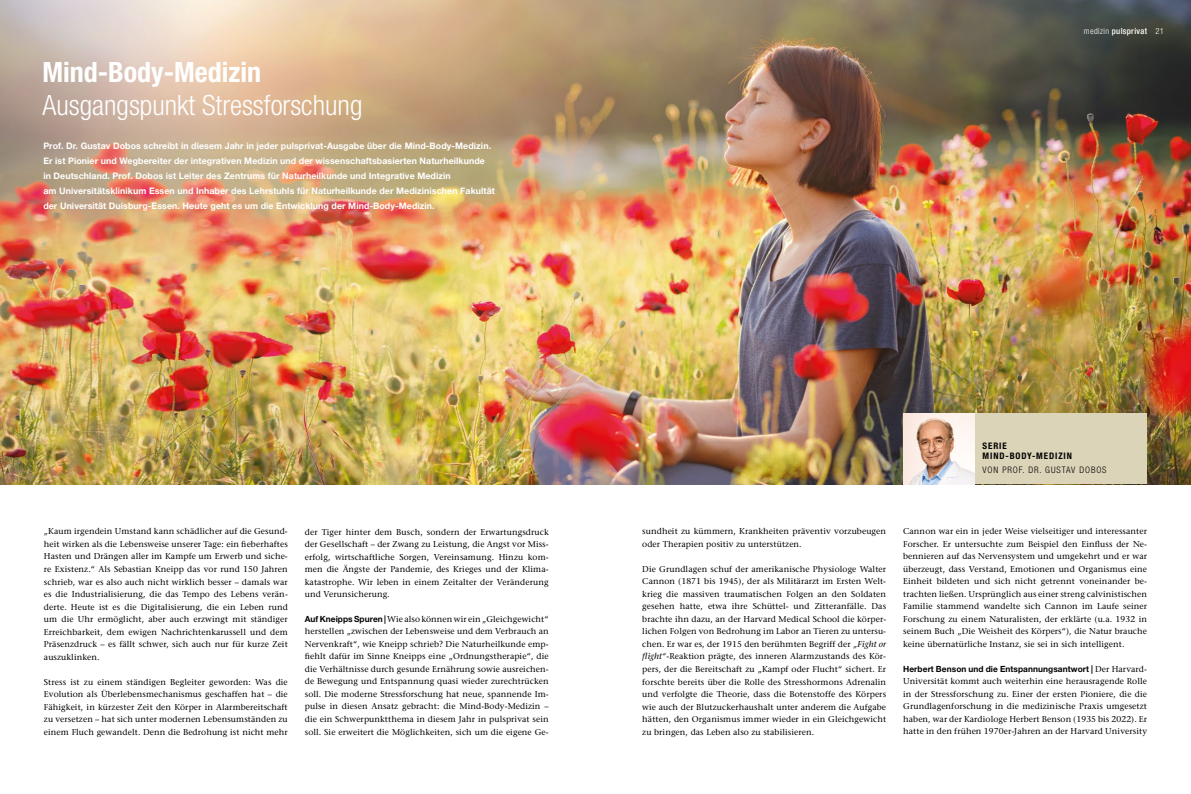
<style>
.page{position:relative;width:1191px;height:794px;background:#fff}
.page>*{position:absolute;margin:0;border:0;box-sizing:border-box;transform-origin:0 0}
.t1{font:300 condensed 28px "Helvetica Neue";color:#fff}
.t2{font:700 condensed 28px "Helvetica Neue";color:#fff}
.t3{font:700 9px/15px "Helvetica Neue";letter-spacing:.01em;color:#fff}
.t4{font:700 condensed 9px/10.8px "Helvetica Neue";color:#000}
.t5{font:300 condensed 9px "Helvetica Neue";letter-spacing:.1em;color:#000}
.t6{font:8.5px/12.5px "Stone Serif";letter-spacing:.01em;color:#000;text-align:justify}
.t7{font:700 8.5px "Helvetica Neue";letter-spacing:.01em;color:#000}
.t8{font:500 condensed 8.5px "Helvetica Neue";letter-spacing:.04em;color:#fff}
.s1{font-family:"Helvetica Neue";font-weight:700}
.s2{font-weight:300}
.s3{font-style:italic}
.s4{font-family:"Stone Serif";font-weight:400}
</style>
<div class="page">
<img style="left:0;top:0;width:1191px;height:484px">
<div style="left:974px;top:413px;width:173px;height:71px;background:#dbd4b8"></div>
<img style="left:903px;top:413px;width:71px;height:71px">
<h1 class="t2" style="left:42px;top:55px;width:220px">Mind-Body-Medizin</h1>
<h1 class="t1" style="left:42px;top:89px;width:321px">Ausgangspunkt Stressforschung</h1>
<p class="t3" style="left:43px;top:138px;width:453px">Prof. Dr. Gustav Dobos schreibt in diesem Jahr in jeder pulsprivat-Ausgabe über die Mind-Body-Medizin.<br>Er ist Pionier und Wegbereiter der integrativen Medizin und der wissenschaftsbasierten Naturheilkunde<br>in Deutschland. Prof. Dobos ist Leiter des Zentrums für Naturheilkunde und Integrative Medizin<br>am Universitätsklinikum Essen und Inhaber des Lehrstuhls für Naturheilkunde der Medizinischen Fakultät der Universität Duisburg-Essen. Heute geht es um die Entwicklung der Mind-Body-Medizin.</p>
<p class="t6" style="left:44px;top:525px;width:245px">„Kaum irgendein Umstand kann schädlicher auf die Gesund&shy;heit wirken als die Lebensweise unserer Tage: ein fieberhaftes Hasten und Drängen aller im Kampfe um Erwerb und siche&shy;re Existenz.“ Als Sebastian Kneipp das vor rund 150 Jahren schrieb, war es also auch nicht wirklich besser – damals war es die Industrialisierung, die das Tempo des Lebens verän&shy;derte. Heute ist es die Digitalisierung, die ein Leben rund um die Uhr ermöglicht, aber auch erzwingt mit ständiger Erreichbarkeit, dem ewigen Nachrichtenkarussell und dem Präsenzdruck – es fällt schwer, sich auch nur für kurze Zeit auszuklinken.</p>
<p class="t6" style="left:44px;top:675px;width:245px">Stress ist zu einem ständigen Begleiter geworden: Was die Evolution als Überlebensmechanismus geschaffen hat – die Fähigkeit, in kürzester Zeit den Körper in Alarmbereitschaft zu versetzen – hat sich unter modernen Lebensumständen zu einem Fluch gewandelt. Denn die Bedrohung ist nicht mehr</p>
<p class="t6" style="left:305px;top:525px;width:245px">der Tiger hinter dem Busch, sondern der Erwartungsdruck der Gesellschaft – der Zwang zu Leistung, die Angst vor Miss&shy;erfolg, wirtschaftliche Sorgen, Vereinsamung. Hinzu kom&shy;men die Ängste der Pandemie, des Krieges und der Klima&shy;katastrophe. Wir leben in einem Zeitalter der Veränderung und Verunsicherung.</p>
<p class="t6" style="left:305px;top:613px;width:245px"><span class="s1">Auf Kneipps Spuren |</span> Wie also können wir ein „Gleichgewicht“ herstellen „zwischen der Lebensweise und dem Verbrauch an Nervenkraft“, wie Kneipp schrieb? Die Naturheilkunde emp&shy;fiehlt dafür im Sinne Kneipps eine „Ordnungstherapie“, die die Verhältnisse durch gesunde Ernährung sowie ausreichen&shy;de Bewegung und Entspannung quasi wieder zurechtrücken soll. Die moderne Stressforschung hat neue, spannende Im&shy;pulse in diesen Ansatz gebracht: die Mind-Body-Medizin – die ein Schwerpunktthema in diesem Jahr in pulsprivat sein soll. Sie erweitert die Möglichkeiten, sich um die eigene Ge-</p>
<p class="t8" style="left:1084px;top:26px;width:82px"><span class="s2">medizin</span> pulsprivat <span class="s2">21</span></p>
<p class="t4" style="left:982px;top:440px;width:34px">SERIE<br>MIND-BODY</p>
<p class="t4" style="left:1032px;top:451px;width:18px">-MEDIZIN</p>
<p class="t5" style="left:982px;top:465px;width:80px">Von Prof. Dr. Gustav</p>
<p class="t5" style="left:1079px;top:465px;width:28px">Dobos</p>
<p class="t6" style="left:642px;top:525px;width:245px">sundheit zu kümmern, Krankheiten präventiv vorzubeugen oder Therapien positiv zu unterstützen.</p>
<p class="t6" style="left:642px;top:563px;width:245px">Die Grundlagen schuf der amerikanische Physiologe Walter Cannon (1871 bis 1945), der als Militärarzt im Ersten Welt&shy;krieg die massiven traumatischen Folgen an den Soldaten gesehen hatte, etwa ihre Schüttel- und Zitteranfälle. Das brachte ihn dazu, an der Harvard Medical School die körper&shy;lichen Folgen von Bedrohung im Labor an Tieren zu untersu&shy;chen. Er war es, der 1915 den berühmten Begriff der <span class="s3">„Fight or flight“</span>-Reaktion prägte, des inneren Alarmzustands des Kör&shy;pers, der die Bereitschaft zu „Kampf oder Flucht“ sichert. Er forschte bereits über die Rolle des Stresshormons Adrenalin und verfolgte die Theorie, dass die Botenstoffe des Körpers wie auch der Blutzuckerhaushalt unter anderem die Aufgabe hätten, den Organismus immer wieder in ein Gleichgewicht zu bringen, das Leben also zu stabilisieren.</p>
<p class="t6" style="left:903px;top:525px;width:245px">Cannon war ein in jeder Weise vielseitiger und interessanter Forscher. Er untersuchte zum Beispiel den Einfluss der Ne&shy;bennieren auf das Nervensystem und umgekehrt und er war überzeugt, dass Verstand, Emotionen und Organismus eine Einheit bildeten und sich nicht getrennt voneinander be&shy;trachten ließen. Ursprünglich aus einer streng calvinistischen Familie stammend wandelte sich Cannon im Laufe seiner Forschung zu einem Naturalisten, der erklärte (u.a. 1932 in seinem Buch „Die Weisheit des Körpers“), die Natur brauche keine übernatürliche Instanz, sie sei in sich intelligent.</p>
<p class="t7" style="left:903px;top:663px;width:245px">Herbert Benson und die Entspannungsantwort | <span class="s4">Der Harvard-</span></p>
<p class="t6" style="left:903px;top:675px;width:245px">Universität kommt auch weiterhin eine herausragende Rolle in der Stressforschung zu. Einer der ersten Pioniere, die die Grundlagenforschung in die medizinische Praxis umgesetzt haben, war der Kardiologe Herbert Benson (1935 bis 2022). Er hatte in den frühen 1970er-Jahren an der Harvard University</p>
</div>
